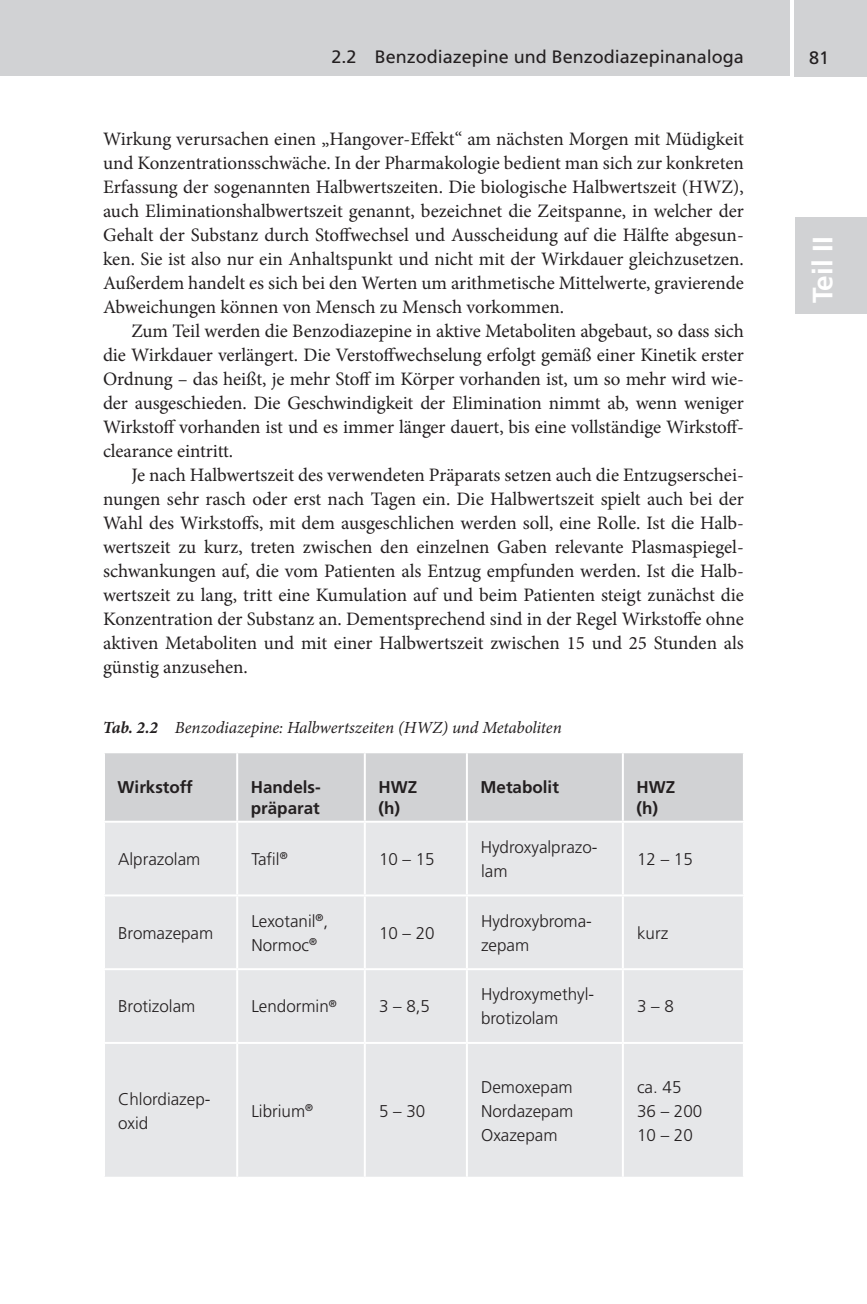
<style>
.page{position:relative;width:867px;height:1304px;background:#fff}
.page>*{position:absolute;margin:0;border:0;box-sizing:border-box;transform-origin:0 0}
.t1{font:700 28px "Frutiger LT";color:#fff}
.t2{font:19px/24px "Minion Pro";letter-spacing:-.005em;color:#231f20;text-align:justify}
.t3{font:18px "Frutiger LT";color:#231f20}
.t4{font:300 17px/24px "Frutiger LT";color:#231f20}
.t5{font:italic 17px "Minion Pro";letter-spacing:-.005em;color:#231f20}
.t6{font:700 17px/20.4px "Frutiger LT";color:#231f20}
.s1{font-weight:700}
</style>
<div class="page">
<div style="left:105px;top:753px;width:638px;height:67px;background:#d1d2d4"></div>
<div style="left:105px;top:823px;width:638px;height:353px;background:#e6e7e9"></div>
<hr style="left:236px;top:822px;width:2px;height:72px;background:#fff">
<hr style="left:364px;top:822px;width:2px;height:72px;background:#fff">
<hr style="left:466px;top:822px;width:2px;height:72px;background:#fff">
<hr style="left:622px;top:822px;width:2px;height:72px;background:#fff">
<hr style="left:103px;top:894px;width:134px;height:2px;background:#fff">
<hr style="left:237px;top:894px;width:128px;height:2px;background:#fff">
<hr style="left:236px;top:896px;width:2px;height:72px;background:#fff">
<hr style="left:365px;top:894px;width:102px;height:2px;background:#fff">
<hr style="left:364px;top:896px;width:2px;height:72px;background:#fff">
<hr style="left:467px;top:894px;width:156px;height:2px;background:#fff">
<hr style="left:466px;top:896px;width:2px;height:72px;background:#fff">
<hr style="left:623px;top:894px;width:122px;height:2px;background:#fff">
<hr style="left:622px;top:896px;width:2px;height:72px;background:#fff">
<hr style="left:103px;top:968px;width:134px;height:2px;background:#fff">
<hr style="left:237px;top:968px;width:128px;height:2px;background:#fff">
<hr style="left:236px;top:970px;width:2px;height:71px;background:#fff">
<hr style="left:365px;top:968px;width:102px;height:2px;background:#fff">
<hr style="left:364px;top:970px;width:2px;height:71px;background:#fff">
<hr style="left:467px;top:968px;width:156px;height:2px;background:#fff">
<hr style="left:466px;top:970px;width:2px;height:71px;background:#fff">
<hr style="left:623px;top:968px;width:122px;height:2px;background:#fff">
<hr style="left:622px;top:970px;width:2px;height:71px;background:#fff">
<hr style="left:103px;top:1041px;width:134px;height:2px;background:#fff">
<hr style="left:237px;top:1041px;width:128px;height:2px;background:#fff">
<hr style="left:236px;top:1043px;width:2px;height:133px;background:#fff">
<hr style="left:365px;top:1041px;width:102px;height:2px;background:#fff">
<hr style="left:364px;top:1043px;width:2px;height:133px;background:#fff">
<hr style="left:467px;top:1041px;width:156px;height:2px;background:#fff">
<hr style="left:466px;top:1043px;width:2px;height:133px;background:#fff">
<hr style="left:623px;top:1041px;width:122px;height:2px;background:#fff">
<hr style="left:622px;top:1043px;width:2px;height:133px;background:#fff">
<hr style="left:236px;top:753px;width:2px;height:67px;background:#fff">
<hr style="left:364px;top:753px;width:2px;height:67px;background:#fff">
<hr style="left:466px;top:753px;width:2px;height:67px;background:#fff">
<hr style="left:622px;top:753px;width:2px;height:67px;background:#fff">
<hr style="left:0;top:0;width:3px;height:75px;background:#d1d2d4">
<div style="left:1px;top:0;width:788px;height:76px;background:#d1d2d4"></div>
<div style="left:794px;top:0;width:73px;height:76px;background:#d1d2d4"></div>
<div style="left:794px;top:217px;width:73px;height:96px;background:#d1d2d4"></div>
<p class="t3" style="left:332px;top:46px;width:414px">2.2 Benzodiazepine und Benzodiazepinanaloga</p>
<p class="t3" style="left:809px;top:47px;width:22px">81</p>
<p class="t2" style="left:103px;top:127px;width:642px">Wirkung verursachen einen „Hangover-Effekt“ am nächsten Morgen mit Müdigkeit und Konzentrationsschwäche. In der Pharmakologie bedient man sich zur konkreten Erfassung der sogenannten Halbwertszeiten. Die biologische Halbwertszeit (HWZ), auch Eliminationshalbwertszeit genannt, bezeichnet die Zeitspanne, in welcher der Gehalt der Substanz durch Stoffwechsel und Ausscheidung auf die Hälfte abgesun&shy;ken. Sie ist also nur ein Anhaltspunkt und nicht mit der Wirkdauer gleichzusetzen.<br>Außerdem handelt es sich bei den Werten um arithmetische Mittelwerte, gravierende Abweichungen können von Mensch zu Mensch vorkommen.</p>
<p class="t2" style="left:103px;top:319px;width:642px;text-indent:28px">Zum Teil werden die Benzodiazepine in aktive Metaboliten abgebaut, so dass sich die Wirkdauer verlängert. Die Verstoffwechselung erfolgt gemäß einer Kinetik erster Ordnung – das heißt, je mehr Stoff im Körper vorhanden ist, um so mehr wird wie&shy;der ausgeschieden. Die Geschwindigkeit der Elimination nimmt ab, wenn weniger Wirkstoff vorhanden ist und es immer länger dauert, bis eine vollständige Wirkstoff&shy;clearance eintritt.</p>
<p class="t2" style="left:103px;top:463px;width:642px;text-indent:28px">Je nach Halbwertszeit des verwendeten Präparats setzen auch die Entzugserschei&shy;nungen sehr rasch oder erst nach Tagen ein. Die Halbwertszeit spielt auch bei der Wahl des Wirkstoffs, mit dem ausgeschlichen werden soll, eine Rolle. Ist die Halb&shy;wertszeit zu kurz, treten zwischen den einzelnen Gaben relevante Plasmaspiegel&shy;schwankungen auf, die vom Patienten als Entzug empfunden werden. Ist die Halb&shy;wertszeit zu lang, tritt eine Kumulation auf und beim Patienten steigt zunächst die Konzentration der Substanz an. Dementsprechend sind in der Regel Wirkstoffe ohne aktiven Metaboliten und mit einer Halbwertszeit zwischen 15 und 25 Stunden als günstig anzusehen.</p>
<p class="t5" style="left:103px;top:716px;width:460px"><span class="s1">Tab. 2.2</span> Benzodiazepine: Halbwertszeiten (HWZ) und Metaboliten</p>
<p class="t6" style="left:118px;top:777px;width:77px">Wirkstoff</p>
<p class="t6" style="left:251px;top:777px;width:70px">Handels&shy;präparat</p>
<p class="t6" style="left:378px;top:777px;width:40px">HWZ (h)</p>
<p class="t6" style="left:480px;top:777px;width:80px">Metabolit</p>
<p class="t6" style="left:636px;top:777px;width:40px">HWZ (h)</p>
<p class="t4" style="left:118px;top:847px;width:84px">Alprazolam</p>
<p class="t4" style="left:251px;top:847px;width:38px">Tafil<sup>®</sup></p>
<p class="t4" style="left:379px;top:847px;width:57px">10 – 15</p>
<p class="t4" style="left:481px;top:835px;width:118px">Hydroxyalprazo&shy;lam</p>
<p class="t4" style="left:637px;top:847px;width:57px">12 – 15</p>
<p class="t4" style="left:118px;top:921px;width:97px">Bromazepam</p>
<p class="t4" style="left:251px;top:909px;width:78px">Lexotanil<sup>®</sup>,<br>Normoc<sup>®</sup></p>
<p class="t4" style="left:379px;top:921px;width:57px">10 – 20</p>
<p class="t4" style="left:118px;top:994px;width:79px">Brotizolam</p>
<p class="t4" style="left:251px;top:994px;width:87px">Lendormin<sup>®</sup></p>
<p class="t4" style="left:379px;top:994px;width:53px">3 – 8,5</p>
<p class="t4" style="left:118px;top:1087px;width:94px">Chlordiazep&shy;oxid</p>
<p class="t4" style="left:251px;top:1099px;width:63px">Librium<sup>®</sup></p>
<p class="t4" style="left:379px;top:1099px;width:48px">5 – 30</p>
<p class="t4" style="left:481px;top:909px;width:112px">Hydroxybroma&shy;zepam</p>
<p class="t4" style="left:481px;top:982px;width:114px">Hydroxymethyl&shy;brotizolam</p>
<p class="t4" style="left:637px;top:921px;width:33px">kurz</p>
<p class="t4" style="left:637px;top:994px;width:38px">3 – 8</p>
<p class="t4" style="left:481px;top:1075px;width:94px;text-align:justify">Demoxepam Nordazepam Oxazepam</p>
<p class="t4" style="left:637px;top:1075px;width:67px">ca. 45<br>36 – 200<br>10 – 20</p>
<h1 class="t1" style="left:806px;top:303px;width:68px;rotate:-90deg">Teil II</h1>
</div>
